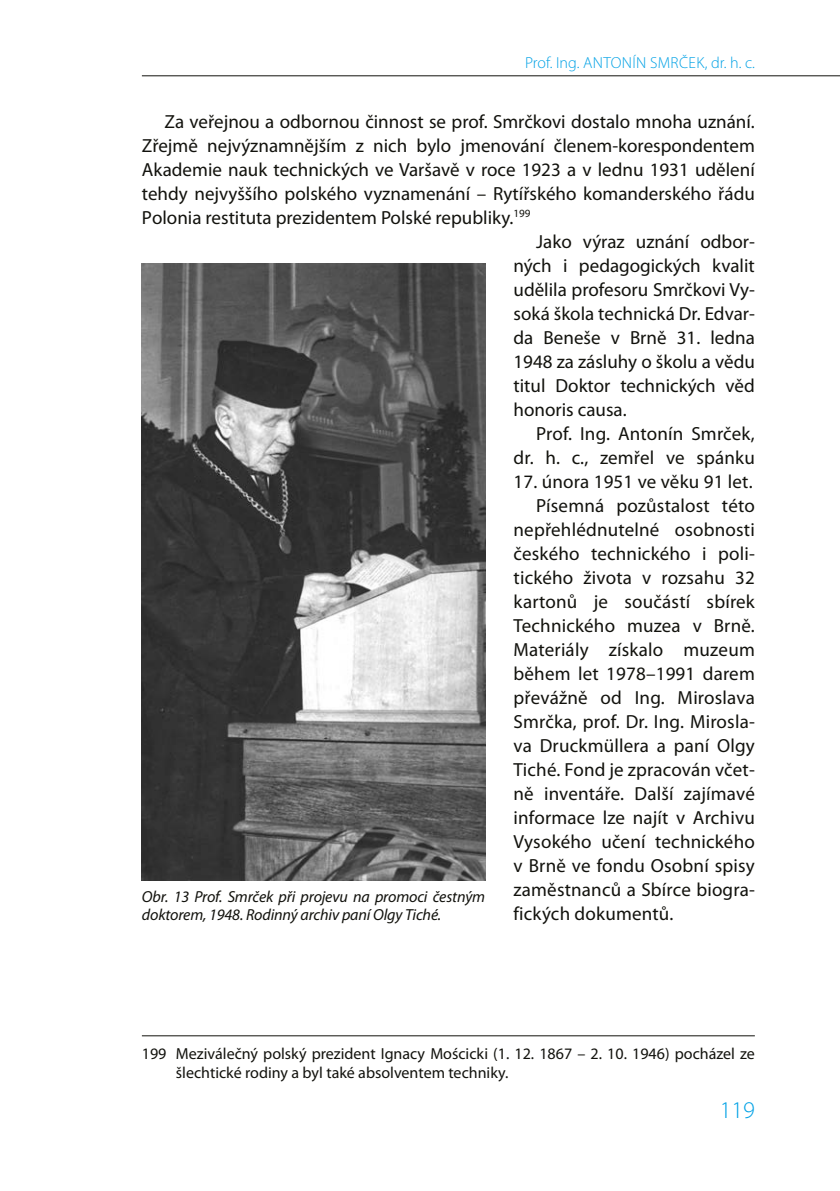
<style>
.page{position:relative;width:840px;height:1191px;background:#fff}
.page>*{position:absolute;margin:0;border:0;box-sizing:border-box;transform-origin:0 0}
.t1{font:300 24px "Myriad Pro";color:#00a1e5}
.t2{font:19px "Myriad Pro";color:#12120d}
.t3{font:16px/18.4px "Myriad Pro";color:#12120d}
.t4{font:italic 16px/18px "Myriad Pro";letter-spacing:-.01em;color:#12120d}
.t5{font:300 16px "Myriad Pro";letter-spacing:.02em;color:#00a1e5}
</style>
<div class="page">
<hr style="left:142px;top:75px;width:697px;height:1px;background:#12120d">
<hr style="left:142px;top:1035px;width:612px;height:1px;background:#12120d">
<img style="left:142px;top:263px;width:343px;height:617px">
<p class="t5" style="left:525px;top:53px;width:231px">Prof. Ing. ANTONÍN SMRČEK, dr. h. c.</p>
<p class="t2" style="left:164px;top:110px;width:591px">Za veřejnou a odbornou činnost se prof. Smrčkovi dostalo mnoha uznání.</p>
<p class="t2" style="left:142px;top:134px;width:614px">Zřejmě nejvýznamnějším z nich bylo jmenování členem-korespondentem</p>
<p class="t2" style="left:142px;top:158px;width:614px">Akademie nauk technických ve Varšavě v roce 1923 a v lednu 1931 udělení</p>
<p class="t2" style="left:142px;top:182px;width:614px">tehdy nejvyššího polského vyznamenání – Rytířského komanderského řádu</p>
<p class="t2" style="left:142px;top:206px;width:390px">Polonia restituta prezidentem Polské republiky.<sup>199</sup></p>
<p class="t2" style="left:536px;top:230px;width:220px">Jako výraz uznání odbor-</p>
<p class="t2" style="left:513px;top:254px;width:243px">ných i pedagogických kvalit</p>
<p class="t2" style="left:513px;top:278px;width:243px">udělila profesoru Smrčkovi Vy-</p>
<p class="t2" style="left:513px;top:302px;width:243px">soká škola technická Dr. Edvar-</p>
<p class="t2" style="left:513px;top:326px;width:243px">da Beneše v Brně 31. ledna</p>
<p class="t2" style="left:513px;top:350px;width:243px">1948 za zásluhy o školu a vědu</p>
<p class="t2" style="left:513px;top:374px;width:243px">titul Doktor technických věd</p>
<p class="t2" style="left:513px;top:398px;width:114px">honoris causa.</p>
<p class="t2" style="left:536px;top:422px;width:220px">Prof. Ing. Antonín Smrček,</p>
<p class="t2" style="left:513px;top:446px;width:243px">dr. h. c., zemřel ve spánku</p>
<p class="t2" style="left:513px;top:470px;width:240px">17. února 1951 ve věku 91 let.</p>
<p class="t2" style="left:536px;top:494px;width:220px">Písemná pozůstalost této</p>
<p class="t2" style="left:513px;top:518px;width:243px">nepřehlédnutelné osobnosti</p>
<p class="t2" style="left:513px;top:542px;width:243px">českého technického i poli-</p>
<p class="t2" style="left:513px;top:566px;width:243px">tického života v rozsahu 32</p>
<p class="t2" style="left:513px;top:590px;width:243px">kartonů je součástí sbírek</p>
<p class="t2" style="left:513px;top:613px;width:243px">Technického muzea v Brně.</p>
<p class="t2" style="left:513px;top:637px;width:243px">Materiály získalo muzeum</p>
<p class="t2" style="left:513px;top:661px;width:243px">během let 1978–1991 darem</p>
<p class="t2" style="left:513px;top:685px;width:243px">převážně od Ing. Miroslava</p>
<p class="t2" style="left:513px;top:709px;width:243px">Smrčka, prof. Dr. Ing. Mirosla-</p>
<p class="t2" style="left:513px;top:733px;width:243px">va Druckmüllera a paní Olgy</p>
<p class="t2" style="left:513px;top:757px;width:243px">Tiché. Fond je zpracován včet-</p>
<p class="t2" style="left:513px;top:781px;width:243px">ně inventáře. Další zajímavé</p>
<p class="t2" style="left:513px;top:805px;width:243px">informace lze najít v Archivu</p>
<p class="t2" style="left:513px;top:829px;width:243px">Vysokého učení technického</p>
<p class="t2" style="left:513px;top:853px;width:243px">v Brně ve fondu Osobní spisy</p>
<p class="t2" style="left:513px;top:877px;width:243px">zaměstnanců a Sbírce biogra-</p>
<p class="t2" style="left:513px;top:901px;width:161px">fických dokumentů.</p>
<p class="t4" style="left:142px;top:887px;width:344px">Obr. 13 Prof. Smrček při projevu na promoci čestným doktorem, 1948. Rodinný archiv paní Olgy Tiché.</p>
<p class="t3" style="left:176px;top:1044px;width:580px;text-indent:-34px">199 Meziválečný polský prezident Ignacy Mościcki (1. 12. 1867 – 2. 10. 1946) pocházel ze šlechtické rodiny a byl také absolventem techniky.</p>
<p class="t1" style="left:719px;top:1095px;width:37px">119</p>
</div>
